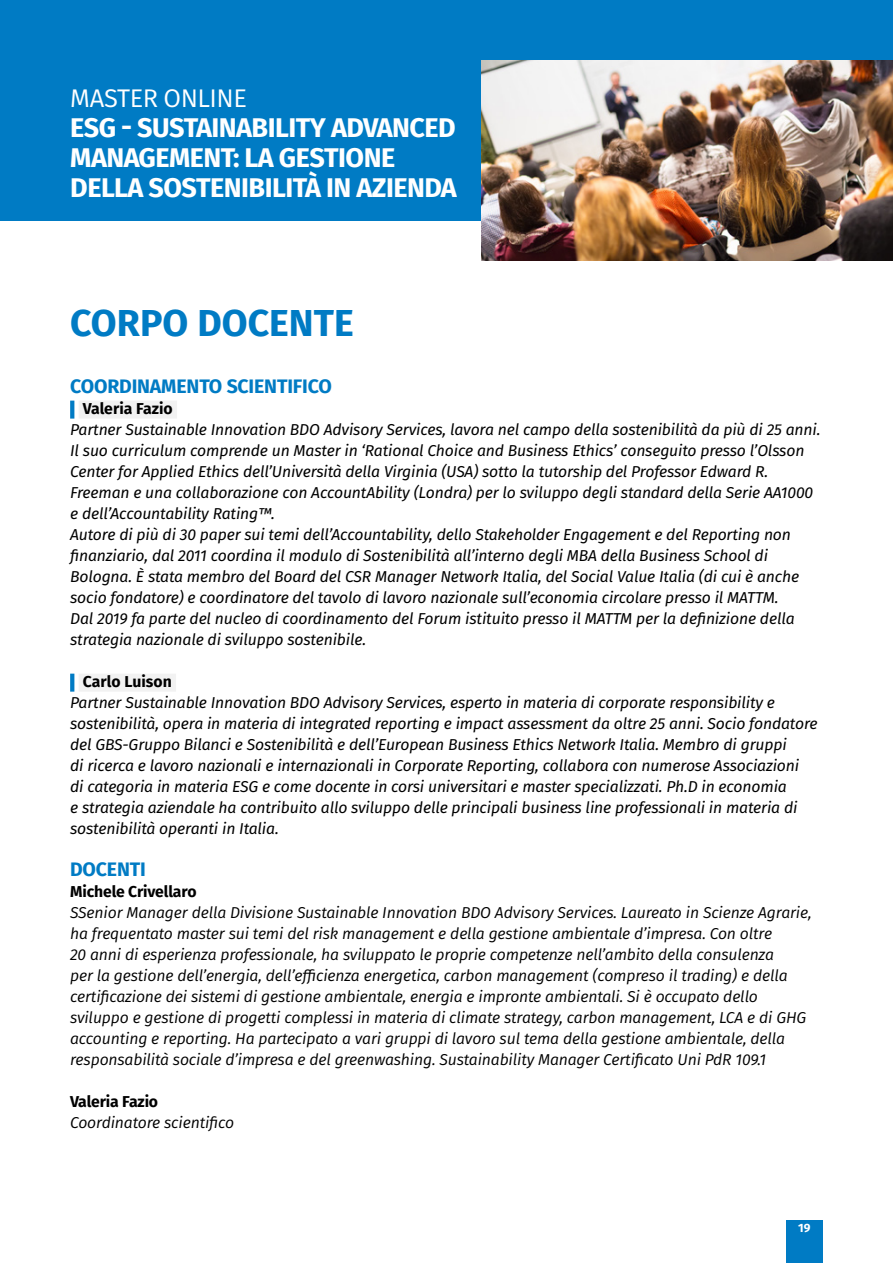
<style>
.page{position:relative;width:893px;height:1263px;background:#fff}
.page>*{position:absolute;margin:0;border:0;box-sizing:border-box;transform-origin:0 0}
.t1{font:700 37.5px "Fira Sans";color:#007bc4}
.t2{font:700 27px/30px "Fira Sans";letter-spacing:-.02em;color:#fff}
.t3{font:25.5px "Fira Sans";letter-spacing:-.02em;color:#fff}
.t4{font:700 19.5px "Fira Sans";letter-spacing:-.01em;color:#007bc4}
.t5{font:italic 15.75px/21px "Fira Sans";letter-spacing:-.01em;color:#000}
.t6{font:italic 15.75px/21px "Fira Sans";letter-spacing:-.01em;color:#000}
.t7{font:700 15.75px "Fira Sans";letter-spacing:-.01em;color:#000}
.t8{font:700 12px "Fira Sans";color:#fff}
</style>
<div class="page">
<div style="left:786px;top:1220px;width:37px;height:43px;background:#007bc4"></div>
<div style="left:0;top:0;width:893px;height:221px;background:#007bc4"></div>
<svg style="left:70px;top:401px;width:4px;height:18px"></svg>
<div style="left:79px;top:401px;width:98px;height:18px;background:#f2f2f2"></div>
<svg style="left:70px;top:674px;width:4px;height:18px"></svg>
<div style="left:79px;top:674px;width:97px;height:18px;background:#f2f2f2"></div>
<img style="left:482px;top:61px;width:411px;height:199px">
<h3 class="t3" style="left:70px;top:80px;width:178px">MASTER ONLINE</h3>
<h2 class="t2" style="left:70px;top:113px;width:388px">ESG - SUSTAINABILITY ADVANCED<br>MANAGEMENT: LA GESTIONE<br>DELLA SOSTENIBILITÀ IN AZIENDA</h2>
<h1 class="t1" style="left:70px;top:297px;width:285px">CORPO DOCENTE</h1>
<p class="t4" style="left:70px;top:373px;width:263px">COORDINAMENTO SCIENTIFICO</p>
<p class="t7" style="left:83px;top:398px;width:91px">Valeria Fazio</p>
<p class="t5" style="left:70px;top:419px;width:752px">Partner Sustainable Innovation BDO Advisory Services, lavora nel campo della sostenibilità da più di 25 anni.<br>Il suo curriculum comprende un Master in ‘Rational Choice and Business Ethics’ conseguito presso l’Olsson Center for Applied Ethics dell’Università della Virginia (USA) sotto la tutorship del Professor Edward R.<br>Freeman e una collaborazione con AccountAbility (Londra) per lo sviluppo degli standard della Serie AA1000 e dell’Accountability Rating™.<br>Autore di più di 30 paper sui temi dell’Accountability, dello Stakeholder Engagement e del Reporting non finanziario, dal 2011 coordina il modulo di Sostenibilità all’interno degli MBA della Business School di Bologna. È stata membro del Board del CSR Manager Network Italia, del Social Value Italia (di cui è anche socio fondatore) e coordinatore del tavolo di lavoro nazionale sull’economia circolare presso il MATTM.<br>Dal 2019 fa parte del nucleo di coordinamento del Forum istituito presso il MATTM per la definizione della strategia nazionale di sviluppo sostenibile.</p>
<p class="t7" style="left:83px;top:670px;width:90px">Carlo Luison</p>
<p class="t5" style="left:70px;top:692px;width:749px">Partner Sustainable Innovation BDO Advisory Services, esperto in materia di corporate responsibility e sostenibilità, opera in materia di integrated reporting e impact assessment da oltre 25 anni. Socio fondatore del GBS-Gruppo Bilanci e Sostenibilità e dell’European Business Ethics Network Italia. Membro di gruppi<br>di ricerca e lavoro nazionali e internazionali in Corporate Reporting, collabora con numerose Associazioni<br>di categoria in materia ESG e come docente in corsi universitari e master specializzati. Ph.D in economia<br>e strategia aziendale ha contribuito allo sviluppo delle principali business line professionali in materia di sostenibilità operanti in Italia.</p>
<p class="t4" style="left:70px;top:856px;width:77px">DOCENTI</p>
<p class="t7" style="left:70px;top:881px;width:128px">Michele Crivellaro</p>
<p class="t6" style="left:70px;top:902px;width:743px">SSenior Manager della Divisione Sustainable Innovation BDO Advisory Services. Laureato in Scienze Agrarie, ha frequentato master sui temi del risk management e della gestione ambientale d’impresa. Con oltre<br>20 anni di esperienza professionale, ha sviluppato le proprie competenze nell’ambito della consulenza<br>per la gestione dell’energia, dell’efficienza energetica, carbon management (compreso il trading) e della certificazione dei sistemi di gestione ambientale, energia e impronte ambientali. Si è occupato dello sviluppo e gestione di progetti complessi in materia di climate strategy, carbon management, LCA e di GHG accounting e reporting. Ha partecipato a vari gruppi di lavoro sul tema della gestione ambientale, della responsabilità sociale d’impresa e del greenwashing. Sustainability Manager Certificato Uni PdR 109.1</p>
<p class="t7" style="left:70px;top:1090px;width:89px">Valeria Fazio</p>
<p class="t6" style="left:70px;top:1112px;width:166px">Coordinatore scientifico</p>
<p class="t8" style="left:798px;top:1220px;width:14px">19</p>
</div>
